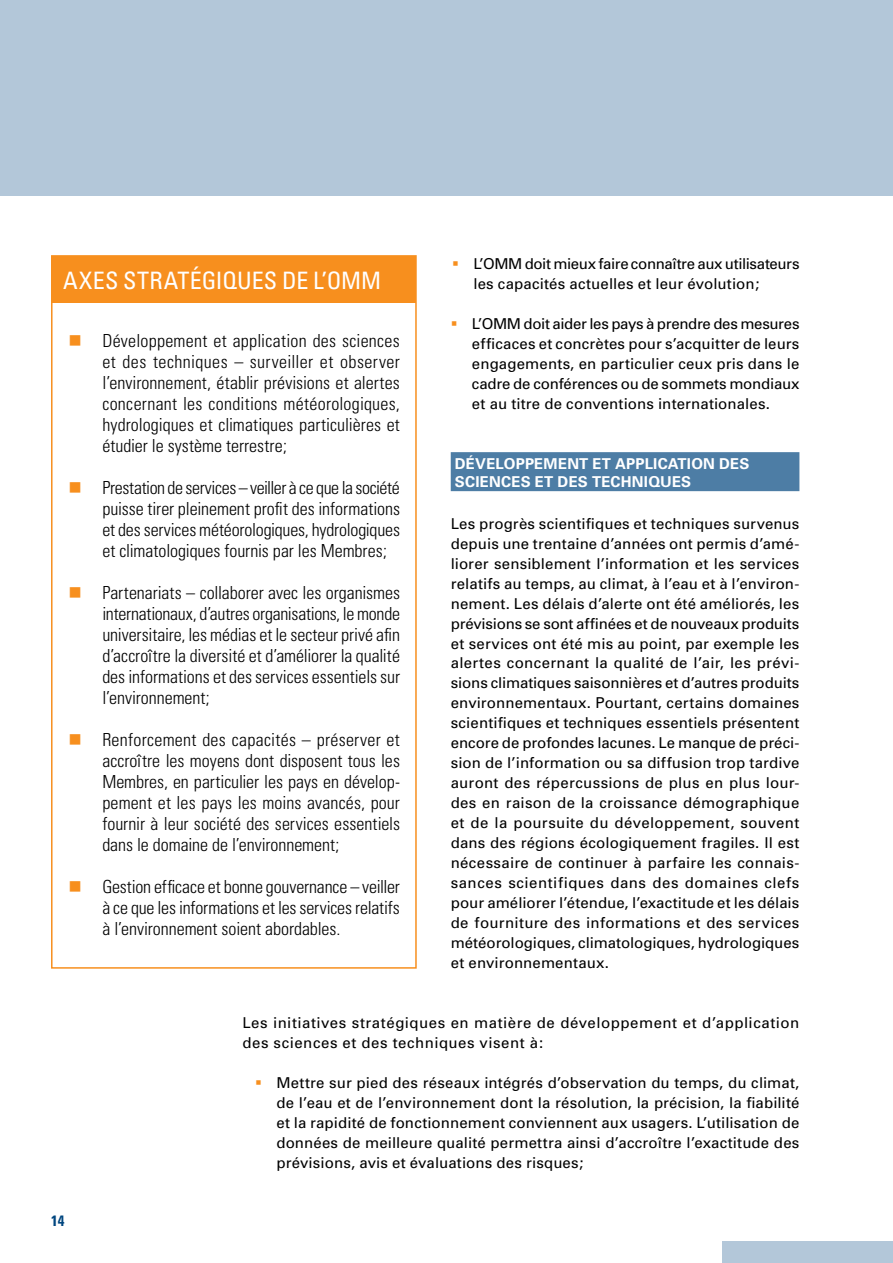
<style>
.page{position:relative;width:893px;height:1263px;background:#fff}
.page>*{position:absolute;margin:0;border:0;box-sizing:border-box;transform-origin:0 0}
.t1{font:condensed 24px "Univers";letter-spacing:.01em;color:#fff}
.t2{font:300 condensed 18px/21px "Univers";letter-spacing:-.005em;color:#000;text-align:justify}
.t3{font:15px/20px "Univers";letter-spacing:.01em;color:#000;text-align:justify}
.t4{font:15px/20px "Univers";letter-spacing:.035em;color:#000}
.t5{font:15px/20px "Univers";letter-spacing:-.01em;color:#000}
.t6{font:700 15px/18px "Univers";letter-spacing:.01em;color:#fff}
.t7{font:700 condensed 15px "Univers";color:#00467f}
.s1{color:#f78f1e}
</style>
<div class="page">
<div style="left:723px;top:1242px;width:170px;height:21px;background:#b3c7d9"></div>
<div style="left:0;top:0;width:893px;height:196px;background:#b3c7d9"></div>
<div style="left:51px;top:255px;width:366px;height:714px;border:2px solid #f78f1e"></div>
<div style="left:51px;top:256px;width:365px;height:46px;background:#f78f1e"></div>
<div style="left:451px;top:452px;width:348px;height:39px;background:#4d7da5"></div>
<h1 class="t1" style="left:63px;top:265px;width:282px">AXES STRATÉGIQUES DE L’OMM</h1>
<p class="t2" style="left:102px;top:330px;width:299px;text-indent:-34px"><span class="s1">■</span> Développement et application des sciences et des techniques – surveiller et observer l’environnement, établir prévisions et alertes concernant les conditions météorologiques, hydrologiques et climatiques particulières et étudier le système terrestre;</p>
<p class="t2" style="left:102px;top:477px;width:299px;text-indent:-34px"><span class="s1">■</span> Prestation de services – veiller à ce que la société puisse tirer pleinement profit des informations et des services météorologiques, hydrologiques et climatologiques fournis par les Membres;</p>
<p class="t2" style="left:102px;top:582px;width:299px;text-indent:-34px"><span class="s1">■</span> Partenariats – collaborer avec les organismes internationaux, d’autres organisations, le monde universitaire, les médias et le secteur privé afin d’accroître la diversité et d’améliorer la qualité des informations et des services essentiels sur l’environnement;</p>
<p class="t2" style="left:102px;top:729px;width:299px;text-indent:-34px"><span class="s1">■</span> Renforcement des capacités – préserver et accroître les moyens dont disposent tous les Membres, en particulier les pays en dévelop&shy;pement et les pays les moins avancés, pour fournir à leur société des services essentiels dans le domaine de l’environnement;</p>
<p class="t2" style="left:102px;top:876px;width:299px;text-indent:-34px"><span class="s1">■</span> Gestion efficace et bonne gouvernance – veiller à ce que les informations et les services relatifs à l’environnement soient abordables.</p>
<p class="t5" style="left:473px;top:254px;width:328px">L’OMM doit mieux faire connaître aux utilisateurs les capacités actuelles et leur évolution;</p>
<p class="t3" style="left:472px;top:314px;width:329px">L’OMM doit aider les pays à prendre des mesures efficaces et concrètes pour s’acquitter de leurs engagements, en particulier ceux pris dans le cadre de conférences ou de sommets mondiaux et au titre de conventions internationales.</p>
<p class="t6" style="left:455px;top:454px;width:60px">DÉVELOPP</p>
<p class="t6" style="left:534px;top:454px;width:92px">EMENT ET APP</p>
<p class="t6" style="left:455px;top:454px;width:296px;text-indent:190px">LICATIO N DES<br>SCIENCES ET DES TECHNIQUE</p>
<p class="t6" style="left:681px;top:472px;width:12px">S</p>
<p class="t3" style="left:451px;top:513px;width:350px">Les progrès scientifiques et techniques survenus depuis une trentaine d’années ont permis d’amé&shy;liorer sensiblement l’information et les services relatifs au temps, au climat, à l’eau et à l’environ&shy;nement. Les délais d’alerte ont été améliorés, les prévisions se sont affinées et de nouveaux produits et services ont été mis au point, par exemple les alertes concernant la qualité de l’air, les prévi&shy;sions climatiques saisonnières et d’autres produits environnementaux. Pourtant, certains domaines scientifiques et techniques essentiels présentent encore de profondes lacunes. Le manque de préci&shy;sion de l’information ou sa diffusion trop tardive auront des répercussions de plus en plus lour&shy;des en raison de la croissance démographique et de la poursuite du développement, souvent dans des régions écologiquement fragiles. Il est nécessaire de continuer à parfaire les connais&shy;sances scientifiques dans des domaines clefs pour améliorer l’étendue, l’exactitude et les délais de fourniture des informations et des services météorologiques, climatologiques, hydrologiques et environnementaux.</p>
<p class="t7" style="left:51px;top:1211px;width:14px">14</p>
<p class="t4" style="left:242px;top:1013px;width:558px">Les initiatives stratégiques en matière de développement et d’application des sciences et des techniques visent à:</p>
<p class="t3" style="left:276px;top:1073px;width:524px">Mettre sur pied des réseaux intégrés d’observation du temps, du climat, de l’eau et de l’environnement dont la résolution, la précision, la fiabilité et la rapidité de fonctionnement conviennent aux usagers. L’utilisation de données de meilleure qualité permettra ainsi d’accroître l’exactitude des prévisions, avis et évaluations des risques;</p>
</div>
